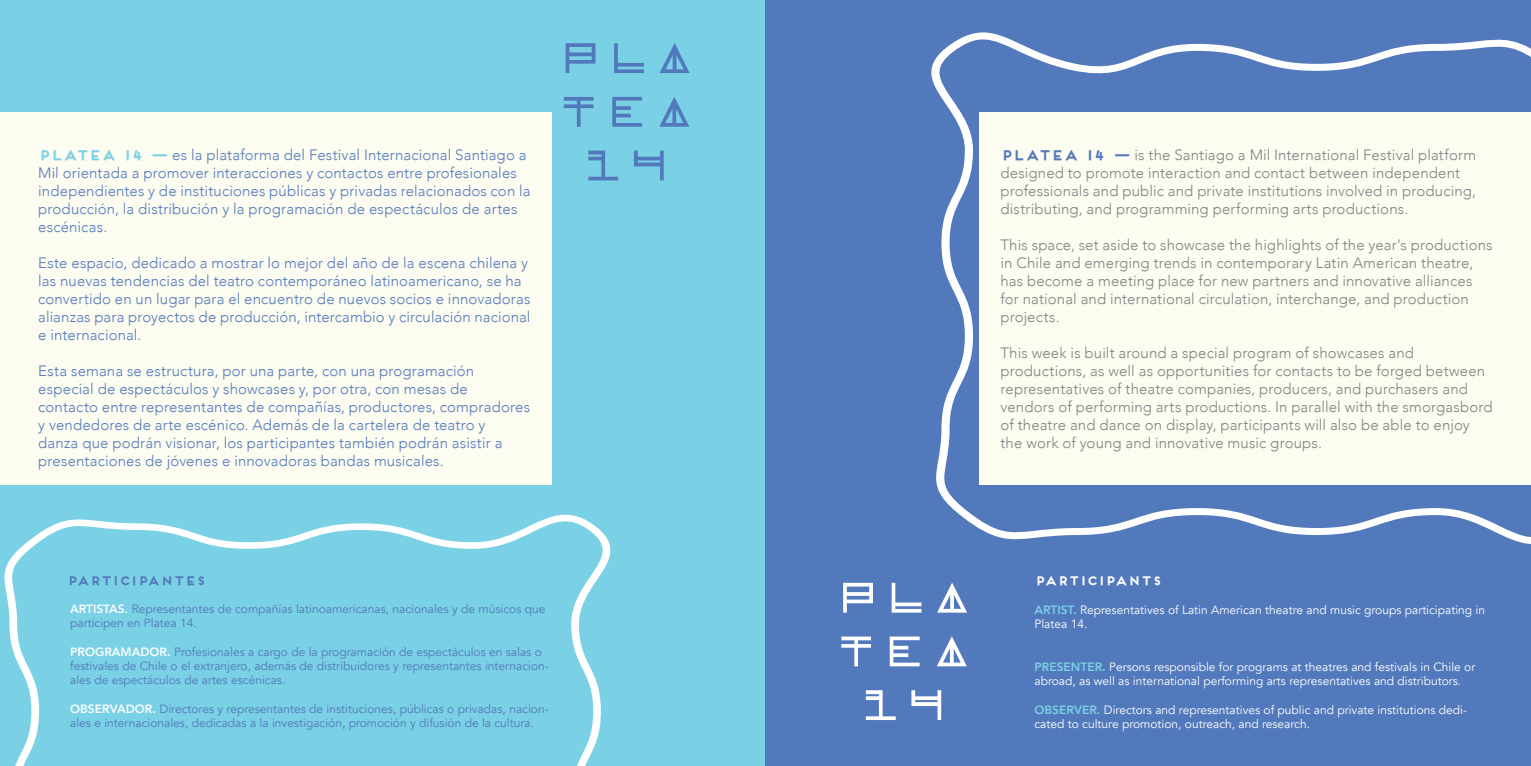
<style>
.page{position:relative;width:1531px;height:766px;background:#fff}
.page>*{position:absolute;margin:0;border:0;box-sizing:border-box;transform-origin:0 0}
.t1{font:300 15px/18px "Avenir";letter-spacing:.01em;color:#5279bc}
.t2{font:300 15px/18px "Avenir";letter-spacing:.01em;color:#808285}
.t3{font:12px/14.2px "Avenir";color:#5279bc}
.t4{font:12px/14.2px "Avenir";color:#fff}
.t5{font:700 12px "Frontage";color:#5279bc}
.t6{font:700 12px "Frontage";color:#fff}
.s1{font-family:"Frontage";font-weight:700;font-size:13.5px;color:#7ad0e4}
.s2{font-family:"Frontage";font-weight:700;font-size:13.5px;color:#5279bc}
.s3{font-weight:800;color:#7ad0e4}
.s4{font-weight:800;color:#fafdff}
</style>
<div class="page">
<div style="left:0;top:0;width:1531px;height:765px;background:#fcfcf0"></div>
<div style="left:552px;top:0;width:213px;height:765px;background:#7ad0e4"></div>
<div style="left:0;top:485px;width:572px;height:280px;background:#7ad0e4"></div>
<div style="left:0;top:0;width:564px;height:112px;background:#7ad0e4"></div>
<svg style="left:4px;top:514px;width:606px;height:251px"></svg>
<div style="left:765px;top:0;width:214px;height:765px;background:#5279bc"></div>
<svg style="left:843px;top:582px;width:30px;height:30px"></svg>
<svg style="left:891px;top:582px;width:30px;height:30px"></svg>
<svg style="left:937px;top:583px;width:30px;height:29px"></svg>
<svg style="left:841px;top:636px;width:30px;height:30px"></svg>
<svg style="left:890px;top:636px;width:29px;height:30px"></svg>
<svg style="left:937px;top:636px;width:30px;height:30px"></svg>
<svg style="left:866px;top:690px;width:30px;height:29px"></svg>
<svg style="left:911px;top:690px;width:30px;height:29px"></svg>
<div style="left:967px;top:0;width:564px;height:112px;background:#5279bc"></div>
<div style="left:974px;top:485px;width:557px;height:280px;background:#5279bc"></div>
<svg style="left:931px;top:32px;width:600px;height:512px"></svg>
<svg style="left:566px;top:43px;width:29px;height:30px"></svg>
<svg style="left:614px;top:43px;width:30px;height:30px"></svg>
<svg style="left:659px;top:43px;width:31px;height:30px"></svg>
<svg style="left:564px;top:97px;width:29px;height:30px"></svg>
<svg style="left:612px;top:97px;width:30px;height:30px"></svg>
<svg style="left:659px;top:97px;width:30px;height:30px"></svg>
<svg style="left:588px;top:150px;width:30px;height:30px"></svg>
<svg style="left:634px;top:150px;width:30px;height:30px"></svg>
<p class="t1" style="left:38px;top:146px;width:494px"><span class="s1">PLATEA 14 —</span> es la plataforma del Festival Internacional Santiago a Mil orientada a promover interacciones y contactos entre profesionales independientes y de instituciones públicas y privadas relacionados con la producción, la distribución y la programación de espectáculos de artes escénicas.</p>
<p class="t1" style="left:38px;top:254px;width:494px">Este espacio, dedicado a mostrar lo mejor del año de la escena chilena y las nuevas tendencias del teatro contemporáneo latinoamericano, se ha convertido en un lugar para el encuentro de nuevos socios e innovadoras alianzas para proyectos de producción, intercambio y circulación nacional e internacional.</p>
<p class="t1" style="left:38px;top:362px;width:493px">Esta semana se estructura, por una parte, con una programación especial de espectáculos y showcases y, por otra, con mesas de contacto entre representantes de compañías, productores, compradores y vendedores de arte escénico. Además de la cartelera de teatro y<br>danza que podrán visionar, los participantes también podrán asistir a presentaciones de jóvenes e innovadoras bandas musicales.</p>
<p class="t2" style="left:1000px;top:146px;width:477px"><span class="s2">PLATEA 14 —</span> is the Santiago a Mil International Festival platform designed to promote interaction and contact between independent professionals and public and private institutions involved in producing, distributing, and programming performing arts productions.</p>
<p class="t2" style="left:1000px;top:236px;width:494px">This space, set aside to showcase the highlights of the year’s productions in Chile and emerging trends in contemporary Latin American theatre, has become a meeting place for new partners and innovative alliances for national and international circulation, interchange, and production projects.</p>
<p class="t2" style="left:1000px;top:344px;width:493px">This week is built around a special program of showcases and productions, as well as opportunities for contacts to be forged between representatives of theatre companies, producers, and purchasers and vendors of performing arts productions. In parallel with the smorgasbord of theatre and dance on display, participants will also be able to enjoy the work of young and innovative music groups.</p>
<p class="t5" style="left:67px;top:572px;width:140px">PARTICIPANTES</p>
<p class="t6" style="left:1034px;top:573px;width:128px">PARTICIPANTS</p>
<p class="t4" style="left:1034px;top:602px;width:452px"><span class="s3">ARTIST.</span> Representatives of Latin American theatre and music groups participating in<br>Platea 14.</p>
<p class="t4" style="left:1034px;top:659px;width:442px"><span class="s3">PRESENTER.</span> Persons responsible for programs at theatres and festivals in Chile or abroad, as well as international performing arts representatives and distributors.</p>
<p class="t4" style="left:1034px;top:702px;width:434px"><span class="s3">OBSERVER.</span> Directors and representatives of public and private institutions dedi&shy;cated to culture promotion, outreach, and research.</p>
<p class="t3" style="left:70px;top:602px;width:477px"><span class="s4">ARTISTAS.</span> Representantes de compañías latinoamericanas, nacionales y de músicos que participen en Platea 14.</p>
<p class="t3" style="left:70px;top:644px;width:480px"><span class="s4">PROGRAMADOR.</span> Profesionales a cargo de la programación de espectáculos en salas o festivales de Chile o el extranjero, además de distribuidores y representantes internacion&shy;ales de espectáculos de artes escénicas.</p>
<p class="t3" style="left:70px;top:701px;width:480px"><span class="s4">OBSERVADOR.</span> Directores y representantes de instituciones, públicas o privadas, nacion&shy;ales e internacionales, dedicadas a la investigación, promoción y difusión de la cultura.</p>
</div>
